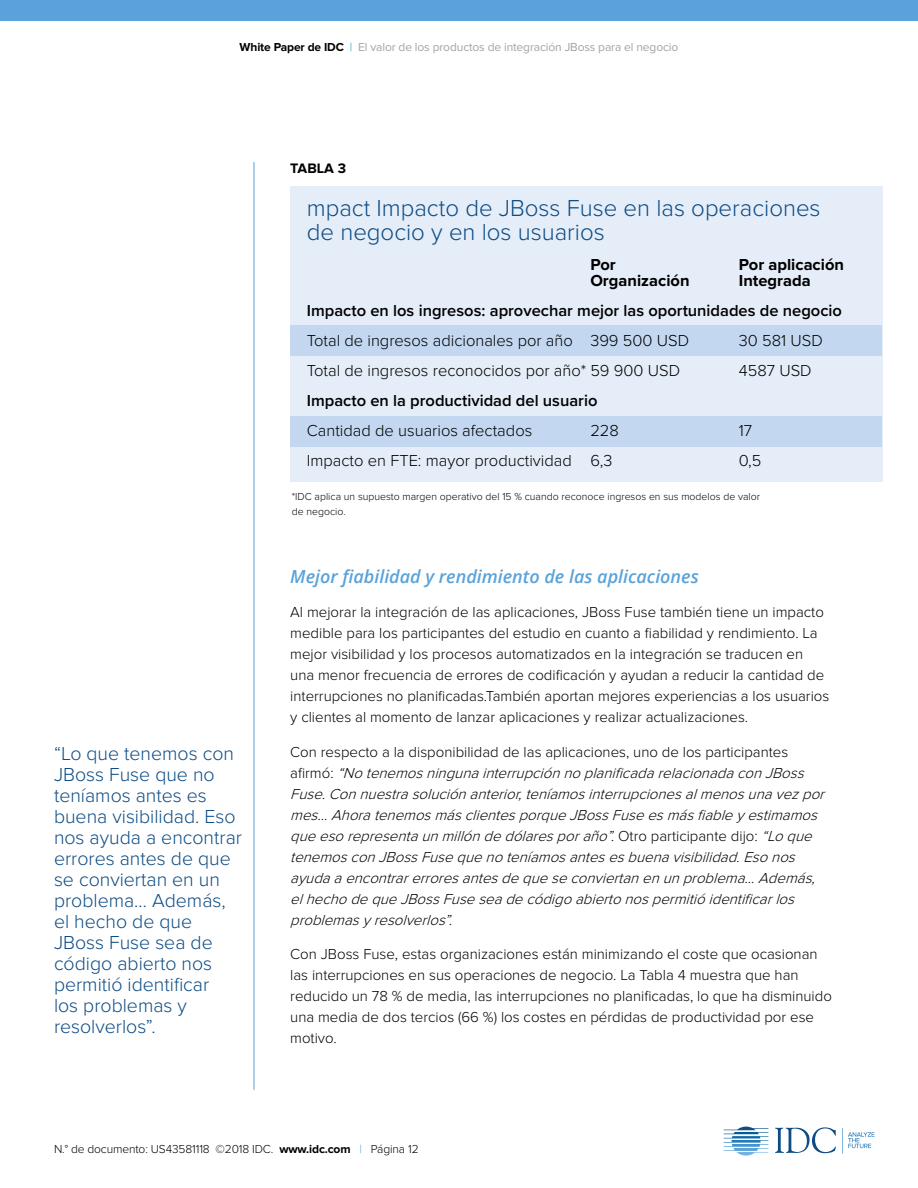
<style>
.page{position:relative;width:918px;height:1188px;background:#fff}
.page>*{position:absolute;margin:0;border:0;box-sizing:border-box;transform-origin:0 0}
.t1{font:300 24px/24px "Proxima Nova";color:#0e4c84}
.t2{font:300 19.5px/21px "Proxima Nova";color:#0e4c84}
.t3{font:italic 600 18px "Open Sans";color:#59a3da}
.t4{font:300 16.5px "Proxima Nova";color:#000}
.t5{font:600 16.5px "Proxima Nova";color:#000}
.t6{font:700 16.5px "Proxima Nova";color:#000}
.t7{font:300 15px/21px "Proxima Nova";color:#000}
.t8{font:italic 300 15px/21px "Proxima Nova";color:#000}
.t9{font:700 14.25px "Proxima Nova";color:#000}
.t10{font:12px "Proxima Nova";letter-spacing:-.01em;color:#a1a3a6}
.t11{font:300 12px "Proxima Nova";letter-spacing:-.01em;color:#000}
.t12{font:300 10.5px/15px "Proxima Nova";color:#000}
.s1{font-weight:700;color:#000}
.s2{color:#36aec7}
.s3{font-style:normal}
.s4{font-weight:700}
</style>
<div class="page">
<div style="left:0;top:0;width:918px;height:21px;background:#59a3da"></div>
<svg style="left:775px;top:1127px;width:61px;height:26px"></svg>
<svg style="left:724px;top:1127px;width:44px;height:29px"></svg>
<svg style="left:842px;top:1128px;width:33px;height:26px"></svg>
<hr style="left:254px;top:162px;width:1px;height:928px;background:#59a3da">
<div style="left:290px;top:186px;width:592px;height:296px;background:#e5edf8"></div>
<div style="left:291px;top:326px;width:591px;height:30px;background:#c3d8f0"></div>
<div style="left:291px;top:416px;width:591px;height:31px;background:#c3d8f0"></div>
<p class="t10" style="left:240px;top:40px;width:440px"><span class="s1">White Paper de IDC</span> <span class="s2">|</span> El valor de los productos de integración JBoss para el negocio</p>
<p class="t9" style="left:290px;top:160px;width:57px">TABLA 3</p>
<h1 class="t1" style="left:307px;top:196px;width:515px">mpact Impacto de JBoss Fuse en las operaciones de negocio y en los usuarios</h1>
<p class="t6" style="left:590px;top:255px;width:27px">Por</p>
<p class="t6" style="left:739px;top:255px;width:107px">Por aplicación</p>
<p class="t6" style="left:590px;top:271px;width:101px">Organización</p>
<p class="t6" style="left:739px;top:271px;width:73px">Integrada</p>
<p class="t5" style="left:307px;top:299px;width:537px">Impacto en los ingresos: aprovechar mejor las oportunidades de negocio</p>
<p class="t4" style="left:307px;top:331px;width:384px">Total de ingresos adicionales por año 399 500 USD</p>
<p class="t4" style="left:739px;top:331px;width:85px">30 581 USD</p>
<p class="t4" style="left:307px;top:361px;width:375px">Total de ingresos reconocidos por año* 59 900 USD</p>
<p class="t4" style="left:739px;top:361px;width:74px">4587 USD</p>
<p class="t5" style="left:307px;top:389px;width:292px">Impacto en la productividad del usuario</p>
<p class="t4" style="left:307px;top:421px;width:227px">Cantidad de usuarios afectados</p>
<p class="t4" style="left:590px;top:421px;width:30px">228</p>
<p class="t4" style="left:739px;top:421px;width:15px">17</p>
<p class="t4" style="left:307px;top:451px;width:307px">Impacto en FTE: mayor productividad 6,3</p>
<p class="t4" style="left:739px;top:451px;width:24px">0,5</p>
<p class="t2" style="left:54px;top:743px;width:190px">“Lo que tenemos con<br>JBoss Fuse que no teníamos antes es buena visibilidad. Eso nos ayuda a encontrar errores antes de que se conviertan en un problema… Además, el hecho de que<br>JBoss Fuse sea de código abierto nos permitió identificar<br>los problemas y resolverlos”.</p>
<p class="t12" style="left:292px;top:489px;width:470px">*IDC aplica un supuesto margen operativo del 15 % cuando reconoce ingresos en sus modelos de valor de negocio.</p>
<p class="t3" style="left:290px;top:564px;width:410px">Mejor fiabilidad y rendimiento de las aplicaciones</p>
<p class="t7" style="left:290px;top:602px;width:541px">Al mejorar la integración de las aplicaciones, JBoss Fuse también tiene un impacto medible para los participantes del estudio en cuanto a fiabilidad y rendimiento. La mejor visibilidad y los procesos automatizados en la integración se traducen en una menor frecuencia de errores de codificación y ayudan a reducir la cantidad de interrupciones no planificadas.También aportan mejores experiencias a los usuarios y clientes al momento de lanzar aplicaciones y realizar actualizaciones.</p>
<p class="t8" style="left:290px;top:742px;width:540px"><span class="s3">Con respecto a la disponibilidad de las aplicaciones, uno de los participantes<br>a fi r m ó :</span> “NotenemosningunainterrupciónnoplanificadarelacionadaconJBoss Fuse.Connuestrasoluciónanterior,teníamosinterrupcionesalmenosunavezpor mes… AhoratenemosmásclientesporqueJBossFuseesmásfiableyestimamos queesorepresentaunmillóndedólaresporaño”.<span class="s3">O t r o p a r t i c i p a n t e d ij o :</span> “Loque tenemosconJBossFusequenoteníamosantesesbuenavisibilidad.Esonos ayudaaencontrarerroresantesdequeseconviertanenunproblema… Además, elhechodequeJBossFuseseadecódigoabiertonospermitióidentificarlos problemasyresolverlos”.</p>
<p class="t7" style="left:290px;top:944px;width:543px">Con JBoss Fuse, estas organizaciones están minimizando el coste que ocasionan las interrupciones en sus operaciones de negocio. La Tabla 4 muestra que han reducido un 78 % de media, las interrupciones no planificadas, lo que ha disminuido una media de dos tercios (66 %) los costes en pérdidas de productividad por ese motivo.</p>
<p class="t11" style="left:54px;top:1142px;width:366px">N.° de documento: US43581118 ©2018 IDC. <span class="s4">www.idc.com</span> <span class="s2">|</span> Página 12</p>
</div>
